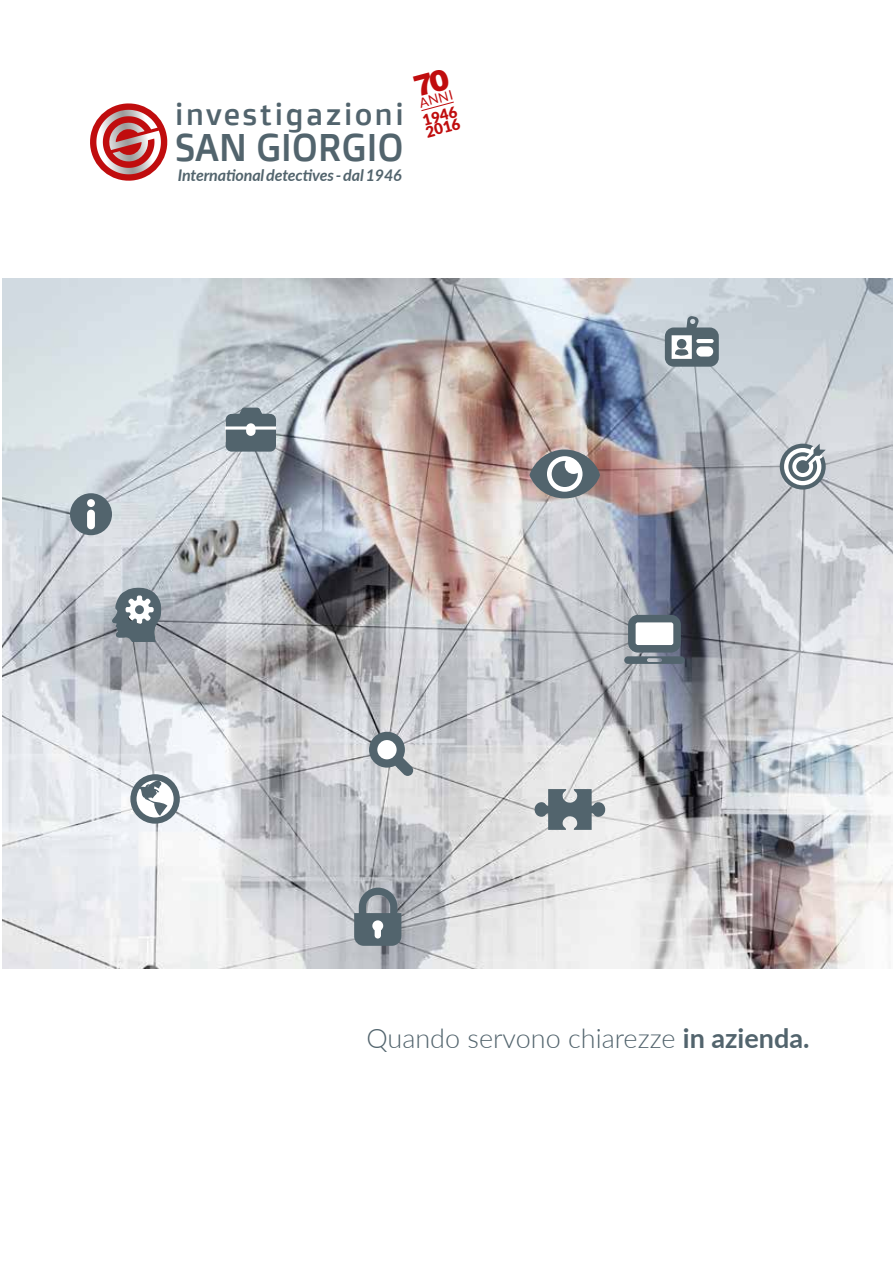
<style>
.page{position:relative;width:893px;height:1263px;background:#fff}
.page>*{position:absolute;margin:0;border:0;box-sizing:border-box;transform-origin:0 0}
.t1{font:38.4px "Doppio One";letter-spacing:-.01em;color:#52646d}
.t2{font:30.45px "Doppio One";letter-spacing:.065em;color:#52646d}
.t3{font:300 27px "Lato";color:#52646d}
.t4{font:italic 700 16.05px "Lato";letter-spacing:-.01em;color:#52646d}
.t5{font:900 15.15px/12.1px "Lato";color:#c00d0e}
.t6{font:13.35px "Lato";color:#c00d0e}
.s1{font-weight:700}
</style>
<div class="page">
<img style="left:3px;top:279px;width:890px;height:690px">
<svg style="left:70px;top:493px;width:42px;height:42px;background:#808d94"></svg>
<svg style="left:130px;top:774px;width:50px;height:50px"></svg>
<svg style="left:369px;top:732px;width:45px;height:44px;background:#9fa7ac"></svg>
<svg style="left:624px;top:615px;width:61px;height:49px"></svg>
<svg style="left:226px;top:408px;width:50px;height:44px;background:#6f7f86"></svg>
<svg style="left:529px;top:449px;width:71px;height:49px;background:#8c8e91"></svg>
<svg style="left:780px;top:444px;width:46px;height:46px"></svg>
<svg style="left:354px;top:888px;width:47px;height:58px;background:#738088"></svg>
<svg style="left:534px;top:789px;width:72px;height:41px;background:#8d989d"></svg>
<svg style="left:665px;top:316px;width:54px;height:51px"></svg>
<svg style="left:112px;top:587px;width:50px;height:55px;background:#828e96"></svg>
<svg style="left:90px;top:103px;width:78px;height:78px"></svg>
<svg style="left:421px;top:101px;width:33px;height:11px"></svg>
<p class="t2" style="left:175px;top:95px;width:231px">investigazioni</p>
<h1 class="t1" style="left:175px;top:123px;width:230px">SAN GIORGIO</h1>
<p class="t4" style="left:178px;top:163px;width:225px">International detectives - dal 1946</p>
<p class="t6" style="left:418px;top:96px;width:36px;rotate:-15deg">ANNI</p>
<p class="t5" style="left:421px;top:114px;width:37px;rotate:-15deg">1946<br>2016</p>
<p class="t3" style="left:366px;top:1020px;width:445px">Quando servono chiarezze <span class="s1">in azienda.</span></p>
</div>
